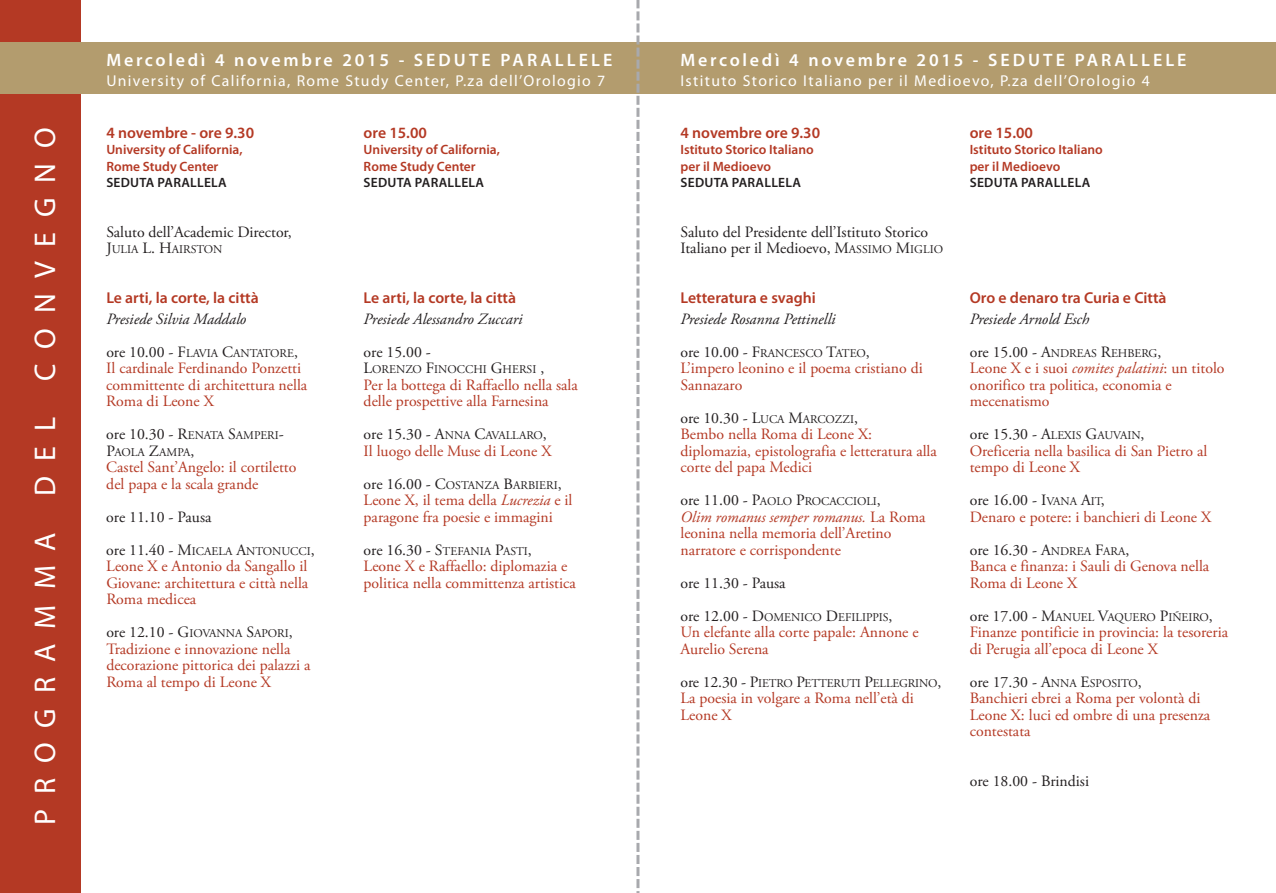
<style>
.page{position:relative;width:1276px;height:893px;background:#fff}
.page>*{position:absolute;margin:0;border:0;box-sizing:border-box;transform-origin:0 0}
.t1{font:30px "Myriad Pro";letter-spacing:.5em;color:#fff}
.t2{font:600 18px "Myriad Pro";letter-spacing:.15em;color:#fff}
.t3{font:15.75px/16.5px "Adobe Garamond Pro";color:#b43924}
.t4{font:15.75px/16.5px "Adobe Garamond Pro";color:#231f20}
.t5{font:italic 15.75px/33px "Adobe Garamond Pro";color:#231f20}
.t6{font:600 15.75px "Myriad Pro";color:#b43924}
.t7{font:15.75px "Myriad Pro";letter-spacing:.085em;color:#fff}
.t8{font:600 13.5px/16.5px "Myriad Pro";color:#b43924}
.t9{font:600 13.5px "Myriad Pro";letter-spacing:.02em;color:#231f20}
.t10{font:11.85px "Adobe Garamond Pro";color:#231f20}
.s1{font-size:15.75px}
.s2{font-size:11.85px}
.s3{color:#231f20}
.s4{font-size:11.85px;color:#231f20}
.s5{font-style:italic}
.s6{font-style:normal}
.s7{font-style:normal;font-size:11.85px}
</style>
<div class="page">
<div style="left:0;top:0;width:81px;height:893px;background:#b43924"></div>
<div style="left:0;top:43px;width:1276px;height:51px;background:#b39c6e"></div>
<svg style="left:636px;top:0;width:3px;height:893px"></svg>
<h1 class="t1" style="left:34px;top:825px;width:700px;rotate:-90deg">PROGRAMMA DEL CONVEGNO</h1>
<p class="t2" style="left:106px;top:53px;width:507px">Mercoledì 4 novembre 2015 - SEDUTE PARALLELE</p>
<p class="t7" style="left:106px;top:75px;width:500px">University of California, Rome Study Center, P.za dell’Orologio 7</p>
<p class="t6" style="left:106px;top:127px;width:149px">4 novembre - ore 9.30</p>
<p class="t8" style="left:106px;top:143px;width:138px">University of California,<br>Rome Study Center</p>
<p class="t9" style="left:106px;top:178px;width:122px">SEDUTA PARALLELA</p>
<p class="t4" style="left:106px;top:225px;width:187px">Saluto dell’Academic Director,</p>
<p class="t10" style="left:106px;top:245px;width:118px"><span class="s1">J</span>ULIA <span class="s1">L. H</span>AIRSTON</p>
<p class="t6" style="left:106px;top:292px;width:154px">Le arti, la corte, la città</p>
<p class="t5" style="left:106px;top:304px;width:141px">Presiede Silvia Maddalo</p>
<p class="t10" style="left:106px;top:348px;width:193px"><span class="s1">ore 10.00 - F</span>LAVIA <span class="s1">C</span>ANTATORE<span class="s1">,</span></p>
<p class="t3" style="left:106px;top:361px;width:202px">Il cardinale Ferdinando Ponzetti committente di architettura nella<br>Roma di Leone X</p>
<p class="t4" style="left:106px;top:427px;width:179px">ore 10.30 - R<span class="s2">ENATA</span> S<span class="s2">AMPERI</span>-</p>
<p class="t10" style="left:106px;top:447px;width:90px"><span class="s1">P</span>AOLA <span class="s1">Z</span>AMPA<span class="s1">,</span></p>
<p class="t3" style="left:106px;top:460px;width:191px">Castel Sant’Angelo: il cortiletto del papa e la scala grande</p>
<p class="t4" style="left:106px;top:510px;width:107px">ore 11.10 - Pausa</p>
<p class="t10" style="left:106px;top:546px;width:210px"><span class="s1">ore 11.40 - M</span>ICAELA <span class="s1">A</span>NTONUCCI<span class="s1">,</span></p>
<p class="t3" style="left:106px;top:559px;width:203px;text-align:justify">Leone X e Antonio da Sangallo il Giovane: architettura e città nella Roma medicea</p>
<p class="t3" style="left:106px;top:625px;width:206px"><span class="s3">ore 12.10 - G</span><span class="s4">IOVANNA</span> <span class="s3">S</span><span class="s4">APORI</span><span class="s3">,<br></span>Tradizione e innovazione nella decorazione pittorica dei palazzi a<br>Roma al tempo di Leone X</p>
<p class="t6" style="left:364px;top:127px;width:65px">ore 15.00</p>
<p class="t8" style="left:364px;top:143px;width:138px">University of California,<br>Rome Study Center</p>
<p class="t9" style="left:364px;top:178px;width:122px">SEDUTA PARALLELA</p>
<p class="t6" style="left:364px;top:292px;width:154px">Le arti, la corte, la città</p>
<p class="t5" style="left:364px;top:304px;width:160px">Presiede Alessandro Zuccari</p>
<p class="t4" style="left:364px;top:345px;width:69px">ore 15.00 -</p>
<p class="t10" style="left:364px;top:365px;width:182px"><span class="s1">L</span>ORENZO <span class="s1">F</span>INOCCHI <span class="s1">G</span>HERSI <span class="s1">,</span></p>
<p class="t3" style="left:364px;top:378px;width:216px">Per la bottega di Raffaello nella sala delle prospettive alla Farnesina</p>
<p class="t3" style="left:364px;top:427px;width:189px"><span class="s3">ore 15.30 - A</span><span class="s4">NNA</span> <span class="s3">C</span><span class="s4">AVALLARO</span><span class="s3">,<br></span>Il luogo delle Muse di Leone X</p>
<p class="t10" style="left:364px;top:480px;width:199px"><span class="s1">ore 16.00 - C</span>OSTANZA <span class="s1">B</span>ARBIERI<span class="s1">,</span></p>
<p class="t3" style="left:364px;top:493px;width:210px">Leone X, il tema della <span class="s5">Lucrezia</span> e il paragone fra poesie e immagini</p>
<p class="t3" style="left:364px;top:543px;width:214px"><span class="s3">ore 16.30 - S</span><span class="s4">TEFANIA</span> <span class="s3">P</span><span class="s4">ASTI</span><span class="s3">,<br></span>Leone X e Raffaello: diplomazia e politica nella committenza artistica</p>
<p class="t2" style="left:680px;top:53px;width:507px">Mercoledì 4 novembre 2015 - SEDUTE PARALLELE</p>
<p class="t7" style="left:680px;top:75px;width:471px">Istituto Storico Italiano per il Medioevo, P.za dell’Orologio 4</p>
<p class="t6" style="left:680px;top:127px;width:141px">4 novembre ore 9.30</p>
<p class="t8" style="left:680px;top:143px;width:135px">Istituto Storico Italiano per il Medioevo</p>
<p class="t9" style="left:680px;top:178px;width:122px">SEDUTA PARALLELA</p>
<p class="t4" style="left:680px;top:225px;width:264px">Saluto del Presidente dell’Istituto Storico<br>Italiano per il Medioevo, M<span class="s2">ASSIMO</span> M<span class="s2">IGLIO</span></p>
<p class="t6" style="left:680px;top:292px;width:137px">Letteratura e svaghi</p>
<p class="t5" style="left:680px;top:304px;width:191px">Presiede Rosanna Pettinelli<br><span class="s6">ore 10.00 - F</span><span class="s7">RANCESCO</span> <span class="s6">T</span><span class="s7">ATEO</span><span class="s6">,</span></p>
<p class="t3" style="left:680px;top:361px;width:244px">L’impero leonino e il poema cristiano di<br>Sannazaro</p>
<p class="t3" style="left:680px;top:411px;width:258px"><span class="s3">ore 10.30 - L</span><span class="s4">UCA</span> <span class="s3">M</span><span class="s4">ARCOZZI</span><span class="s3">,<br></span>Bembo nella Roma di Leone X: diplomazia, epistolografia e letteratura alla corte del papa Medici</p>
<p class="t10" style="left:680px;top:497px;width:202px"><span class="s1">ore 11.00 - P</span>AOLO <span class="s1">P</span>ROCACCIOLI<span class="s1">,</span></p>
<p class="t3" style="left:680px;top:510px;width:247px"><span class="s5">Olim romanus semper romanus.</span> La Roma leonina nella memoria dell’Aretino narratore e corrispondente</p>
<p class="t4" style="left:680px;top:576px;width:107px">ore 11.30 - Pausa</p>
<p class="t10" style="left:680px;top:612px;width:213px"><span class="s1">ore 12.00 - D</span>OMENICO <span class="s1">D</span>EFILIPPIS<span class="s1">,</span></p>
<p class="t3" style="left:680px;top:625px;width:240px">Un elefante alla corte papale: Annone e<br>Aurelio Serena</p>
<p class="t10" style="left:680px;top:678px;width:262px"><span class="s1">ore 12.30 - P</span>IETRO <span class="s1">P</span>ETTERUTI <span class="s1">P</span>ELLEGRINO<span class="s1">,</span></p>
<p class="t3" style="left:680px;top:691px;width:235px">La poesia in volgare a Roma nell’età di<br>Leone X</p>
<p class="t6" style="left:969px;top:127px;width:65px">ore 15.00</p>
<p class="t8" style="left:969px;top:143px;width:135px">Istituto Storico Italiano per il Medioevo</p>
<p class="t9" style="left:969px;top:178px;width:122px">SEDUTA PARALLELA</p>
<p class="t6" style="left:969px;top:292px;width:198px">Oro e denaro tra Curia e Città</p>
<p class="t5" style="left:969px;top:304px;width:193px">Presiede Arnold Esch<br><span class="s6">ore 15.00 - A</span><span class="s7">NDREAS</span> <span class="s6">R</span><span class="s7">EHBERG</span><span class="s6">,</span></p>
<p class="t3" style="left:969px;top:361px;width:256px">Leone X e i suoi <span class="s5">comites palatini</span>: un titolo onorifico tra politica, economia e mecenatismo</p>
<p class="t3" style="left:969px;top:427px;width:239px"><span class="s3">ore 15.30 - A</span><span class="s4">LEXIS</span> <span class="s3">G</span><span class="s4">AUVAIN</span><span class="s3">,<br></span>Oreficeria nella basilica di San Pietro al tempo di Leone X</p>
<p class="t3" style="left:969px;top:493px;width:243px"><span class="s3">ore 16.00 - I</span><span class="s4">VANA</span> <span class="s3">A</span><span class="s4">IT</span><span class="s3">,<br></span>Denaro e potere: i banchieri di Leone X</p>
<p class="t3" style="left:969px;top:543px;width:241px"><span class="s3">ore 16.30 - A</span><span class="s4">NDREA</span> <span class="s3">F</span><span class="s4">ARA</span><span class="s3">,<br></span>Banca e finanza: i Sauli di Genova nella<br>Roma di Leone X</p>
<p class="t10" style="left:969px;top:612px;width:245px"><span class="s1">ore 17.00 - M</span>ANUEL <span class="s1">V</span>AQUERO <span class="s1">P</span>IÑEIRO<span class="s1">,</span></p>
<p class="t3" style="left:969px;top:625px;width:260px">Finanze pontificie in provincia: la tesoreria di Perugia all’epoca di Leone X</p>
<p class="t3" style="left:969px;top:675px;width:242px"><span class="s3">ore 17.30 - A</span><span class="s4">NNA</span> <span class="s3">E</span><span class="s4">SPOSITO</span><span class="s3">,<br></span>Banchieri ebrei a Roma per volontà di<br>Leone X: luci ed ombre di una presenza contestata</p>
<p class="t4" style="left:969px;top:774px;width:121px">ore 18.00 - Brindisi</p>
</div>
